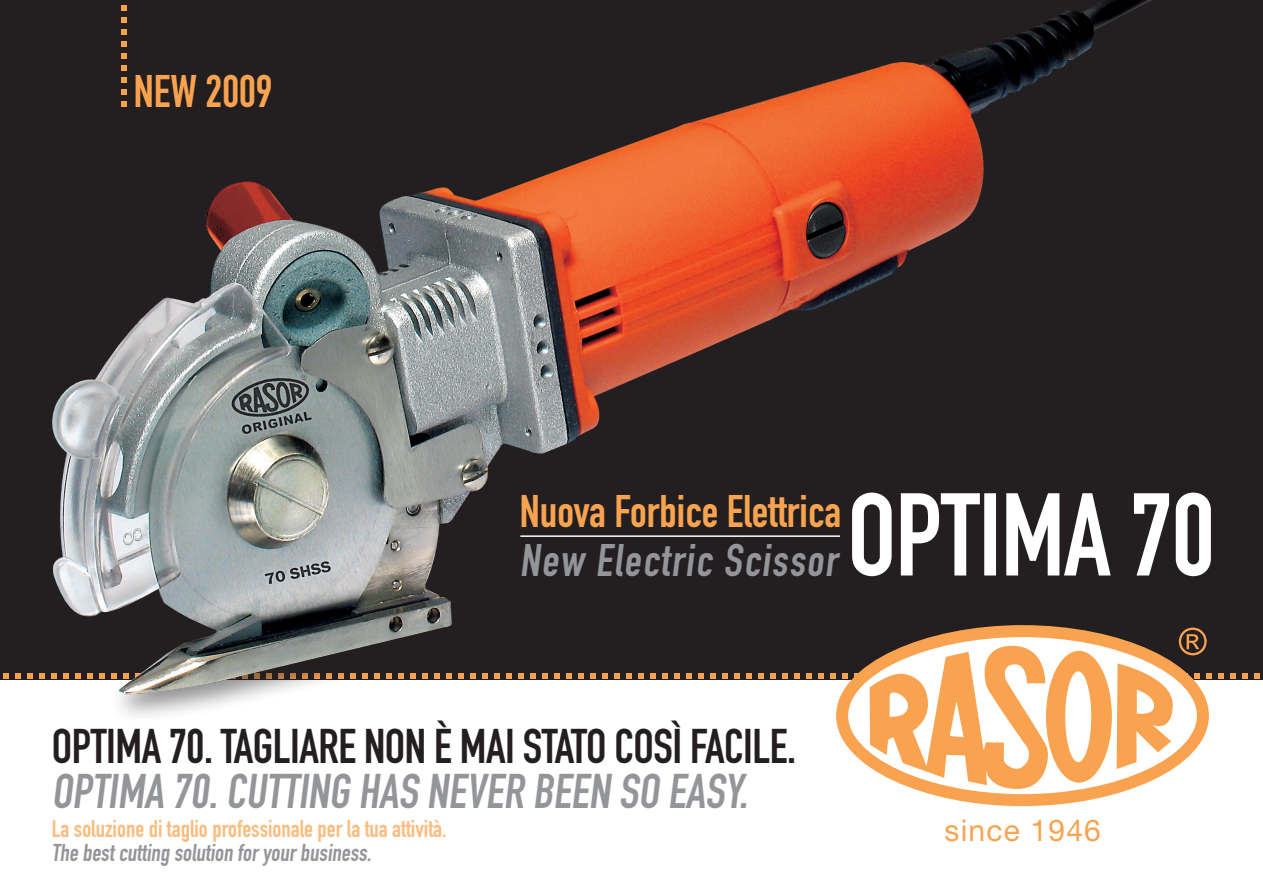
<style>
.page{position:relative;width:1263px;height:893px;background:#fff}
.page>*{position:absolute;margin:0;border:0;box-sizing:border-box;transform-origin:0 0}
.t1{font:48px "DIN Engschrift Std";letter-spacing:-.01em;color:#231f20}
.t2{font:48px "DIN Engschrift Std";color:#939598}
.t3{font:45px "DIN Engschrift Std";color:#f9a350}
.t4{font:45px "DIN Engschrift Std";color:#939598}
.t5{font:30px "Helvetica Neue";letter-spacing:.04em;color:#f9a350}
.t6{font:24px "DIN Engschrift Std";color:#fbbd7f}
.t7{font:24px "DIN Engschrift Std";color:#939598}
</style>
<div class="page">
<div style="left:0;top:0;width:1263px;height:679px;background:#231f20"></div>
<svg style="left:27px;top:673px;width:6px;height:6px"></svg>
<svg style="left:15px;top:673px;width:6px;height:6px"></svg>
<svg style="left:3px;top:673px;width:6px;height:6px"></svg>
<svg style="left:1230px;top:673px;width:6px;height:6px"></svg>
<svg style="left:1218px;top:673px;width:6px;height:6px"></svg>
<svg style="left:1254px;top:673px;width:6px;height:6px"></svg>
<svg style="left:1242px;top:673px;width:6px;height:6px"></svg>
<div style="left:39px;top:0;width:1157px;height:721px;background:#231f20;opacity:.5"></div>
<img style="left:43px;top:0;width:1109px;height:696px">
<svg style="left:852px;top:493px;width:359px;height:83px"></svg>
<hr style="left:520px;top:535px;width:320px;height:2px;background:#fff">
<svg style="left:838px;top:628px;width:372px;height:177px"></svg>
<div style="left:836px;top:625px;width:373px;height:181px;border:12px solid #f9a350;border-radius:50%"></div>
<svg style="left:865px;top:627px;width:347px;height:162px"></svg>
<svg style="left:121px;top:5px;width:6px;height:6px"></svg>
<svg style="left:121px;top:17px;width:6px;height:6px"></svg>
<svg style="left:121px;top:29px;width:6px;height:6px"></svg>
<svg style="left:121px;top:41px;width:6px;height:6px"></svg>
<svg style="left:121px;top:53px;width:6px;height:6px"></svg>
<svg style="left:121px;top:65px;width:6px;height:6px"></svg>
<svg style="left:121px;top:77px;width:6px;height:6px"></svg>
<svg style="left:121px;top:89px;width:6px;height:6px"></svg>
<svg style="left:121px;top:101px;width:6px;height:6px"></svg>
<h2 class="t3" style="left:134px;top:65px;width:140px">NEW 2009</h2>
<h2 class="t3" style="left:520px;top:485px;width:323px">Nuova Forbice Elettrica</h2>
<h2 class="t4" style="left:520px;top:534px;width:325px">New Electric Scissor</h2>
<h1 class="t1" style="left:52px;top:718px;width:746px">OPTIMA 70. TAGLIARE NON è MAI STATO COSì FACILE.</h1>
<h1 class="t2" style="left:52px;top:763px;width:704px">OPTIMA 70.CUTTING HAS NEVER BEEN SO EASY.</h1>
<p class="t6" style="left:52px;top:815px;width:396px">La soluzione di taglio professionale per la tua attività.</p>
<p class="t7" style="left:52px;top:839px;width:325px">The bestcutting solution for your business.</p>
<p class="t5" style="left:944px;top:812px;width:158px">since 1946</p>
</div>
